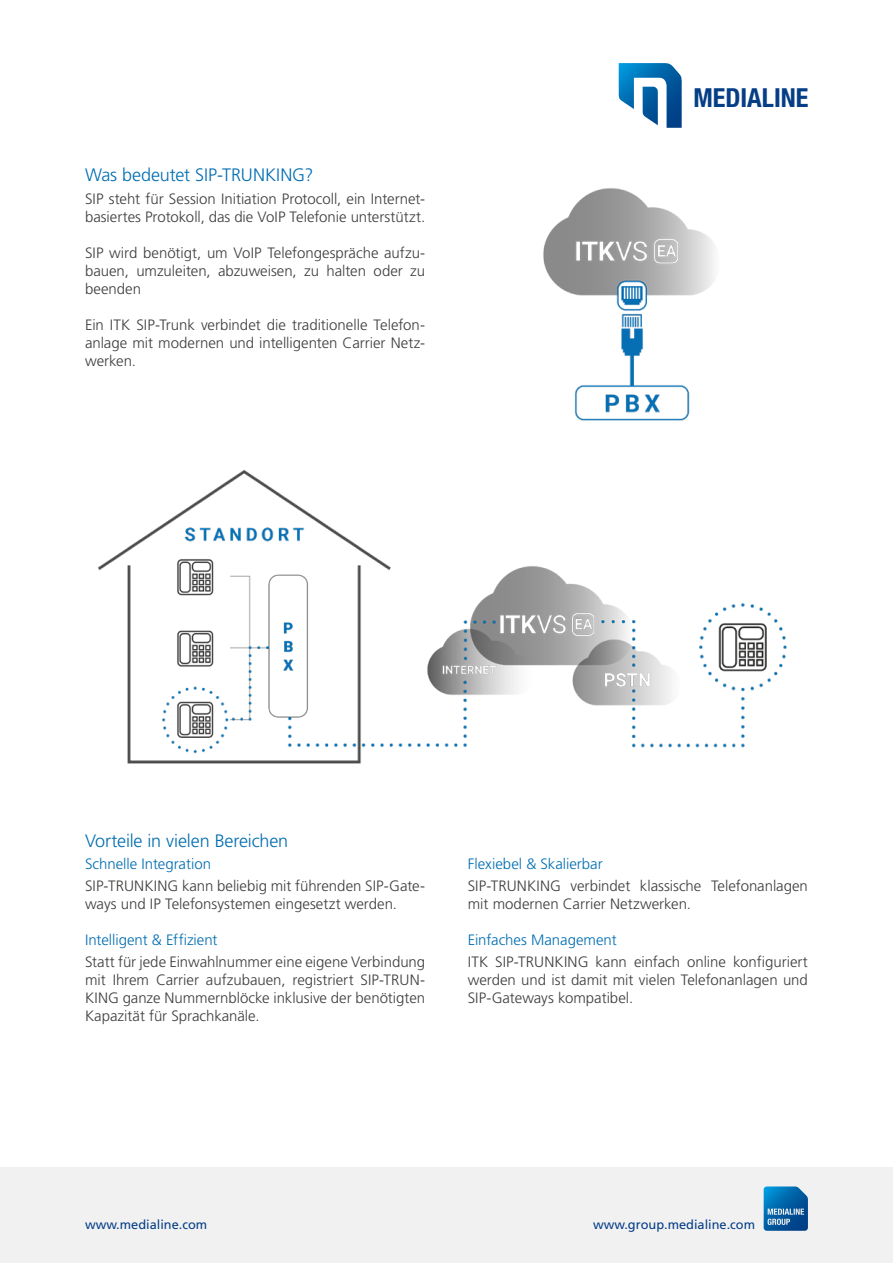
<style>
.page{position:relative;width:893px;height:1263px;background:#fff}
.page>*{position:absolute;margin:0;border:0;box-sizing:border-box;transform-origin:0 0}
.t1{font:700 condensed 26.25px "Helvetica Neue";color:#053e86}
.t2{font:300 18px "Frutiger LT Pro";letter-spacing:-.01em;color:#006db1}
.t3{font:300 15px/18px "Frutiger LT Pro";color:#3d3d3c;text-align:justify}
.t4{font:300 15px "Frutiger LT Pro";color:#006db1}
.t5{font:12.75px "Frutiger LT Pro";color:#053e86}
</style>
<div class="page">
<img style="left:543px;top:188px;width:171px;height:233px">
<img style="left:98px;top:470px;width:689px;height:294px">
<div style="left:0;top:1167px;width:893px;height:96px;background:#f1f1f1"></div>
<svg style="left:764px;top:1186px;width:44px;height:45px;background:#2475b0"></svg>
<svg style="left:618px;top:63px;width:64px;height:65px"></svg>
<p class="t2" style="left:85px;top:165px;width:230px">Was bedeutet SIP-TRUNKING?</p>
<p class="t3" style="left:85px;top:190px;width:342px">SIP steht für Session Initiation Protocoll, ein Internet&shy;basiertes Protokoll, das die VoIP Telefonie unterstützt.</p>
<p class="t3" style="left:85px;top:244px;width:342px">SIP wird benötigt, um VoIP Telefongespräche aufzu&shy;bauen, umzuleiten, abzuweisen, zu halten oder zu beenden</p>
<p class="t3" style="left:85px;top:316px;width:342px">Ein ITK SIP-Trunk verbindet die traditionelle Telefon&shy;anlage mit modernen und intelligenten Carrier Netz&shy;werken.</p>
<h1 class="t1" style="left:693px;top:82px;width:117px">MEDIALINE</h1>
<p class="t2" style="left:85px;top:830px;width:205px">Vorteile in vielen Bereichen</p>
<p class="t4" style="left:85px;top:855px;width:128px">Schnelle Integration</p>
<p class="t3" style="left:85px;top:877px;width:342px">SIP-TRUNKING kann beliebig mit führenden SIP-Gate&shy;ways und IP Telefonsystemen eingesetzt werden.</p>
<p class="t4" style="left:85px;top:931px;width:134px">Intelligent &amp; Effizient</p>
<p class="t3" style="left:85px;top:953px;width:342px">Statt für jede Einwahlnummer eine eigene Verbindung mit Ihrem Carrier aufzubauen, registriert SIP-TRUN-KING ganze Nummernblöcke inklusive der benötigten Kapazität für Sprachkanäle.</p>
<p class="t4" style="left:468px;top:855px;width:136px">Flexiebel &amp; Skalierbar</p>
<p class="t3" style="left:468px;top:877px;width:342px">SIP-TRUNKING verbindet klassische Telefonanlagen mit modernen Carrier Netzwerken.</p>
<p class="t4" style="left:468px;top:931px;width:150px">Einfaches Management</p>
<p class="t3" style="left:468px;top:953px;width:342px">ITK SIP-TRUNKING kann einfach online konfiguriert werden und ist damit mit vielen Telefonanlagen und SIP-Gateways kompatibel.</p>
<p class="t5" style="left:85px;top:1216px;width:124px">www.medialine.com</p>
<p class="t5" style="left:593px;top:1216px;width:164px">www.group.medialine.com</p>
</div>
